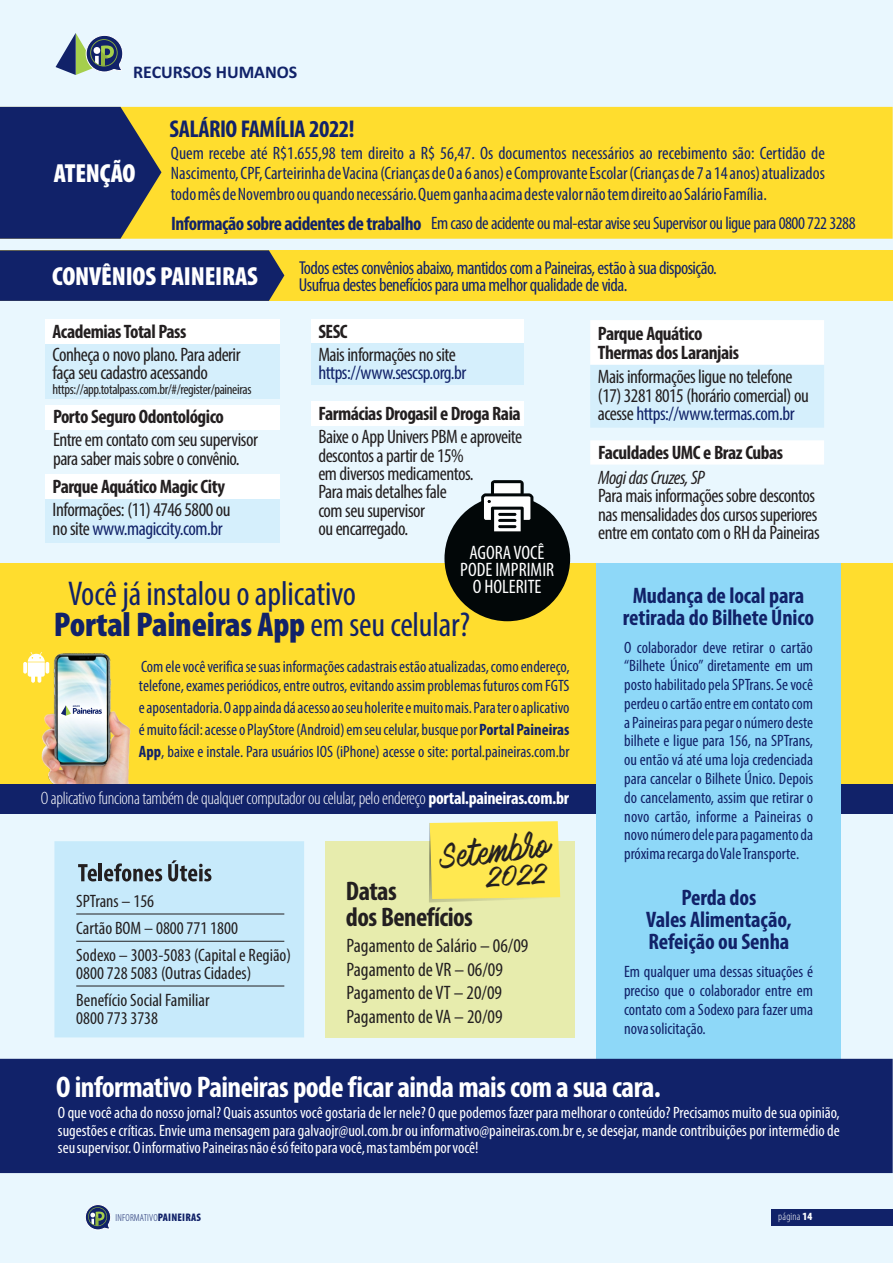
<style>
.page{position:relative;width:893px;height:1263px;background:#e9f7fe}
.page>*{position:absolute;margin:0;border:0;box-sizing:border-box;transform-origin:0 0}
.t1{font:condensed 34.5px/31.2px "Myriad Pro";letter-spacing:-.005em;color:#112269}
.t2{font:30.75px "Mark My Words";color:#231f20;scale:.96 1}
.t3{font:700 condensed 30px "Myriad Pro";letter-spacing:-.02em;color:#fff}
.t4{font:700 condensed 27px/25.8px "Myriad Pro";letter-spacing:-.02em;color:#231f20}
.t5{font:900 condensed 26.25px "Myriad Pro";letter-spacing:-.005em;color:#fff}
.t6{font:700 condensed 24.45px "Myriad Pro";letter-spacing:-.02em;color:#112269}
.t7{font:24px "Mark My Words";color:#231f20}
.t8{font:700 condensed 22.5px/21.8px "Myriad Pro";letter-spacing:-.005em;color:#112269;text-align:center}
.t9{font:condensed 19.5px/18.5px "Myriad Pro";letter-spacing:-.025em;color:#231f20}
.t10{font:700 condensed 19.5px/18.8px "Myriad Pro";letter-spacing:-.025em;color:#231f20}
.t11{font:condensed 19.5px/23.4px "Myriad Pro";color:#231f20}
.t12{font:condensed 19.5px/17.2px "Myriad Pro";color:#fff;text-align:center}
.t13{font:condensed 19.5px "Myriad Pro";letter-spacing:-.025em;color:#112269}
.t14{font:italic condensed 19.5px "Myriad Pro";letter-spacing:-.025em;color:#231f20}
.t15{font:condensed 18.75px/16.8px "Myriad Pro";letter-spacing:-.03em;color:#112269}
.t16{font:condensed 18px/20.2px "Myriad Pro";letter-spacing:-.03em;color:#112269;text-align:justify}
.t17{font:condensed 18px/27px "Myriad Pro";color:#231f20}
.t18{font:300 condensed 18px "Myriad Pro";letter-spacing:-.02em;color:#fff}
.t19{font:700 17.85px "Calibri";color:#112269}
.t20{font:condensed 16.5px/18.8px "Myriad Pro";color:#112269;text-align:justify}
.t21{font:condensed 16.5px/17px "Myriad Pro";color:#fff;text-align:justify}
.t22{font:condensed 14.25px "Myriad Pro";letter-spacing:-.025em;color:#231f20}
.t23{font:300 condensed 10.95px "Myriad Pro";letter-spacing:.015em;color:#fff}
.t24{font:300 condensed 10.2px "Myriad Pro";letter-spacing:.015em;color:#112269}
.s1{font-weight:700;font-size:19.5px}
.s2{color:#112269}
.s3{font-weight:900}
.s4{font-weight:700}
.s5{font-weight:900;font-size:10.95px}
</style>
<div class="page">
<div style="left:0;top:563px;width:893px;height:223px;background:#ffdd2e"></div>
<img style="left:41px;top:653px;width:90px;height:131px">
<svg style="left:61px;top:705px;width:41px;height:11px"></svg>
<div style="left:0;top:784px;width:893px;height:30px;background:#112269"></div>
<div style="left:54px;top:841px;width:250px;height:196px;background:#c7eafb"></div>
<div style="left:325px;top:841px;width:250px;height:196px;background:#e7ecad"></div>
<svg style="left:78px;top:864px;width:19px;height:17px"></svg>
<hr style="left:99px;top:864px;width:3px;height:17px;background:#231f20">
<svg style="left:104px;top:863px;width:58px;height:18px"></svg>
<svg style="left:168px;top:860px;width:43px;height:21px"></svg>
<div style="left:597px;top:563px;width:244px;height:498px;background:#8ed8f8"></div>
<svg style="left:23px;top:662px;width:4px;height:12px"></svg>
<svg style="left:45px;top:662px;width:4px;height:12px"></svg>
<svg style="left:28px;top:652px;width:17px;height:31px"></svg>
<hr style="left:76px;top:914px;width:208px;height:1px;background:#231f20">
<hr style="left:76px;top:941px;width:208px;height:1px;background:#231f20">
<hr style="left:76px;top:986px;width:208px;height:1px;background:#231f20">
<div style="left:771px;top:1209px;width:122px;height:17px;background:#112269"></div>
<svg style="left:429px;top:821px;width:131px;height:81px;background:#fbe657"></svg>
<div style="left:0;top:250px;width:893px;height:51px;background:#ffdd2e"></div>
<div style="left:0;top:250px;width:284px;height:51px;background:#112269"></div>
<div style="left:311px;top:402px;width:212px;height:24px;background:#fff"></div>
<div style="left:590px;top:440px;width:234px;height:25px;background:#fff"></div>
<div style="left:45px;top:405px;width:235px;height:24px;background:#fff"></div>
<div style="left:45px;top:343px;width:235px;height:55px;background:#d5effc"></div>
<div style="left:45px;top:319px;width:235px;height:24px;background:#fff"></div>
<div style="left:45px;top:499px;width:235px;height:43px;background:#d5effc"></div>
<div style="left:45px;top:475px;width:235px;height:24px;background:#fff"></div>
<div style="left:311px;top:319px;width:212px;height:24px;background:#fff"></div>
<div style="left:311px;top:343px;width:212px;height:41px;background:#d5effc"></div>
<svg style="left:590px;top:320px;width:234px;height:108px;background:#e6f5fd"></svg>
<div style="left:444px;top:496px;width:126px;height:125px;background:#020708;border-radius:50%"></div>
<svg style="left:481px;top:480px;width:52px;height:52px"></svg>
<div style="left:0;top:1059px;width:893px;height:114px;background:#112269"></div>
<svg style="left:56px;top:33px;width:67px;height:42px"></svg>
<svg style="left:85px;top:1204px;width:26px;height:26px"></svg>
<div style="left:161px;top:107px;width:732px;height:132px;background:#ffdd2e"></div>
<svg style="left:0;top:107px;width:161px;height:132px;background:#2e3961"></svg>
<p class="t19" style="left:133px;top:64px;width:166px">RECURSOS HUMANOS</p>
<h3 class="t5" style="left:54px;top:162px;width:83px">ATENÇÃO</h3>
<h3 class="t6" style="left:170px;top:118px;width:187px">SALÁRIO FAMÍLIA 2022!</h3>
<p class="t16" style="left:171px;top:144px;width:656px">Quem recebe até R$1.655,98 tem direito a R$ 56,47. Os documentos necessários ao recebimento são: Certidão de Nascimento, CPF, Carteirinha de Vacina (Crianças de 0 a 6 anos) e Comprovante Escolar (Crianças de 7 a 14 anos) atualizados todo mês de Novembro ou quando necessário. Quem ganha acima deste valor não tem direito ao Salário Família.</p>
<p class="t16" style="left:171px;top:214px;width:686px"><span class="s1">Informação sobre acidentes de trabalho</span> Em caso de acidente ou mal-estar avise seu Supervisor ou ligue para 0800 722 3288</p>
<h3 class="t5" style="left:52px;top:265px;width:207px">CONVÊNIOS PAINEIRAS</h3>
<p class="t15" style="left:299px;top:261px;width:419px">Todos estes convênios abaixo, mantidos com a Paineiras, estão à sua disposição.<br>Usufrua destes benefícios para uma melhor qualidade de vida.</p>
<p class="t10" style="left:53px;top:323px;width:135px">Academias Total Pass</p>
<p class="t9" style="left:53px;top:347px;width:189px">Conheça o novo plano. Para aderir faça seu cadastro acessando</p>
<p class="t22" style="left:53px;top:383px;width:200px">https://app.totalpass.com.br/#/register/paineiras</p>
<p class="t10" style="left:53px;top:409px;width:172px">Porto Seguro Odontológico</p>
<p class="t9" style="left:53px;top:432px;width:206px">Entre em contato com seu supervisor para saber mais sobre o convênio.</p>
<p class="t10" style="left:53px;top:479px;width:174px">Parque Aquático Magic City</p>
<p class="t9" style="left:53px;top:502px;width:179px">Informações: (11) 4746 5800 ou no site <span class="s2">www.magiccity.com.br</span></p>
<p class="t10" style="left:318px;top:323px;width:31px">SESC</p>
<p class="t10" style="left:598px;top:326px;width:143px">Parque Aquático<br>Thermas dos Laranjais</p>
<p class="t9" style="left:598px;top:369px;width:212px">Mais informações ligue no telefone (17) 3281 8015 (horário comercial) ou acesse <span class="s2">https://www.termas.com.br</span></p>
<p class="t9" style="left:318px;top:347px;width:139px">Mais informações no site</p>
<p class="t13" style="left:318px;top:365px;width:149px">https://www.sescsp.org.br</p>
<p class="t10" style="left:318px;top:406px;width:204px">Farmácias Drogasil e Droga Raia</p>
<p class="t9" style="left:318px;top:429px;width:205px">Baixe o App Univers PBM e aproveite descontos a partir de 15%<br>em diversos medicamentos.<br>Para mais detalhes fale<br>com seu supervisor<br>ou encarregado.</p>
<p class="t10" style="left:598px;top:445px;width:187px">Faculdades UMC e Braz Cubas</p>
<p class="t14" style="left:598px;top:469px;width:108px">Mogi das Cruzes, SP</p>
<p class="t9" style="left:598px;top:488px;width:223px">Para mais informações sobre descontos nas mensalidades dos cursos superiores entre em contato com o RH da Paineiras</p>
<p class="t12" style="left:460px;top:545px;width:95px">AGORA VOCÊ<br>PODE IMPRIMIR<br>O HOLERITE</p>
<h1 class="t1" style="left:54px;top:581px;width:418px;text-indent:14px">Você já instalou o aplicativo<br><span class="s3">Portal Paineiras App</span> em seu celular?</h1>
<p class="t20" style="left:139px;top:658px;width:432px;line-height:19.2px">Com ele você verifica se suas informações cadastrais estão atualizadas, como endereço, telefone, exames periódicos, entre outros, evitando assim problemas futuros com FGTS</p>
<p class="t20" style="left:139px;top:698px;width:432px;line-height:21.9px">e aposentadoria. O app ainda dá acesso ao seu holerite e muito mais. Para ter o aplicativo é muito fácil: acesse o PlayStore (Android) em seu celular, busque por <span class="s4">Portal Paineiras App</span>, baixe e instale. Para usuários IOS (iPhone) acesse o site: portal.paineiras.com.br</p>
<p class="t18" style="left:41px;top:790px;width:530px">O aplicativo funciona também de qualquer computador ou celular, pelo endereço <span class="s4">portal.paineiras.com.br</span></p>
<p class="t17" style="left:76px;top:889px;width:216px">SPTrans – 156<br>Cartão BOM – 0800 771 1800<br>Sodexo – 3003-5083 (Capital e Região)</p>
<p class="t17" style="left:76px;top:960px;width:176px">0800 728 5083 (Outras Cidades)<br>Benefício Social Familiar</p>
<p class="t17" style="left:76px;top:1006px;width:83px">0800 773 3738</p>
<h2 class="t2" style="left:438px;top:846px;width:117px;rotate:-6deg">Setembro</h2>
<h3 class="t7" style="left:487px;top:869px;width:62px;rotate:-4deg">2022</h3>
<h3 class="t4" style="left:346px;top:881px;width:129px">Datas<br>dos Benefícios</h3>
<p class="t11" style="left:347px;top:936px;width:183px">Pagamento de Salário – 06/09<br>Pagamento de VR – 06/09<br>Pagamento de VT – 20/09<br>Pagamento de VA – 20/09</p>
<h3 class="t8" style="left:623px;top:586px;width:193px">Mudança de local para retirada do Bilhete Único</h3>
<p class="t20" style="left:624px;top:639px;width:191px">O colaborador deve retirar o cartão “Bilhete Único” diretamente em um posto habilitado pela SPTrans. Se você perdeu o cartão entre em contato com a Paineiras para pegar o número deste bilhete e ligue para 156, na SPTrans, ou então vá até uma loja credenciada para cancelar o Bilhete Único. Depois do cancelamento, assim que retirar o novo cartão, informe a Paineiras o novo número dele para pagamento da próxima recarga do Vale Transporte.</p>
<h3 class="t8" style="left:646px;top:889px;width:147px">Perda dos<br>Vales Alimentação,<br>Refeição ou Senha</h3>
<p class="t20" style="left:624px;top:964px;width:190px">Em qualquer uma dessas situações é preciso que o colaborador entre em contato com a Sodexo para fazer uma nova solicitação.</p>
<h3 class="t3" style="left:56px;top:1075px;width:606px">O informativo Paineiras pode f icar ainda mais com a sua cara.</h3>
<p class="t21" style="left:58px;top:1106px;width:783px">O que você acha do nosso jornal? Quais assuntos você gostaria de ler nele? O que podemos fazer para melhorar o conteúdo? Precisamos muito de sua opinião, sugestões e críticas. Envie uma mensagem para galvaojr@uol.com.br ou informativo@paineiras.com.br e, se desejar, mande contribuições por intermédio de seu supervisor. O informativo Paineiras não é só feito para você, mas também por você!</p>
<p class="t24" style="left:116px;top:1213px;width:87px">INFORMATIVO<span class="s5">PAINEIRAS</span></p>
<p class="t23" style="left:778px;top:1212px;width:36px">página <span class="s3">14</span></p>
</div>
